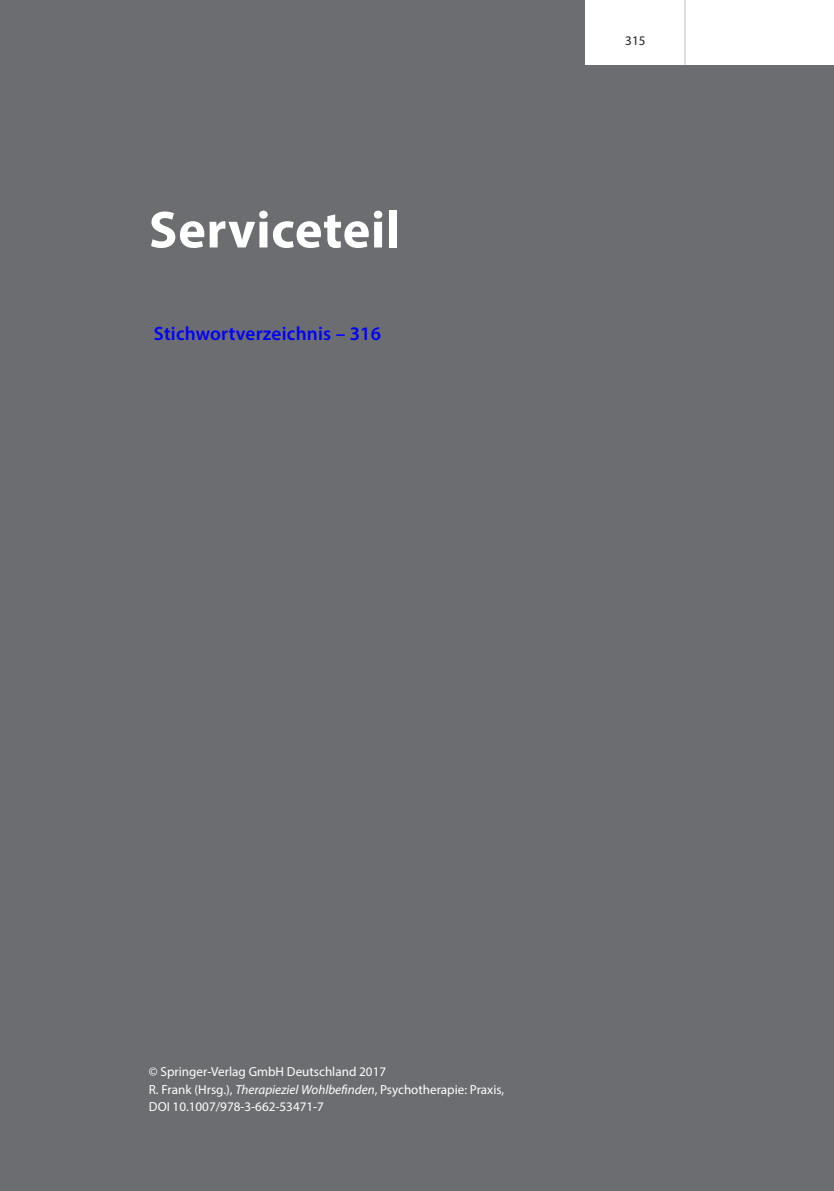
<style>
.page{position:relative;width:834px;height:1191px;background:#fff}
.page>*{position:absolute;margin:0;border:0;box-sizing:border-box;transform-origin:0 0}
.t1{font:700 52.5px "Myriad Pro";letter-spacing:.01em;color:#fff}
.t2{font:600 19.25px "Myriad Pro";letter-spacing:.01em;color:#00f}
.t3{font:13.12px/17.5px "Myriad Pro Regular 2";color:#fff}
.t4{font:13.12px "Myriad Pro";color:#231f20}
.s1{font-family:"Myriad Pro";font-style:italic}
</style>
<div class="page">
<div style="left:0;top:0;width:833px;height:1191px;background:#6c6d70"></div>
<div style="left:585px;top:0;width:248px;height:64px;background:#fff"></div>
<hr style="left:684px;top:0;width:1px;height:64px;background:#dcdddf">
<h1 class="t1" style="left:149px;top:195px;width:253px">Serviceteil</h1>
<h2 class="t2" style="left:154px;top:322px;width:228px">Stichwortverzeichnis – 316</h2>
<p class="t4" style="left:625px;top:32px;width:22px">315</p>
<p class="t3" style="left:149px;top:1063px;width:357px">© Springer-Verlag GmbH Deutschland 2017<br>R. Frank (Hrsg.), <span class="s1">Therapieziel Wohlbefinden</span>, Psychotherapie: Praxis,<br>DOI 10.1007/978-3-662-53471-7</p>
</div>
